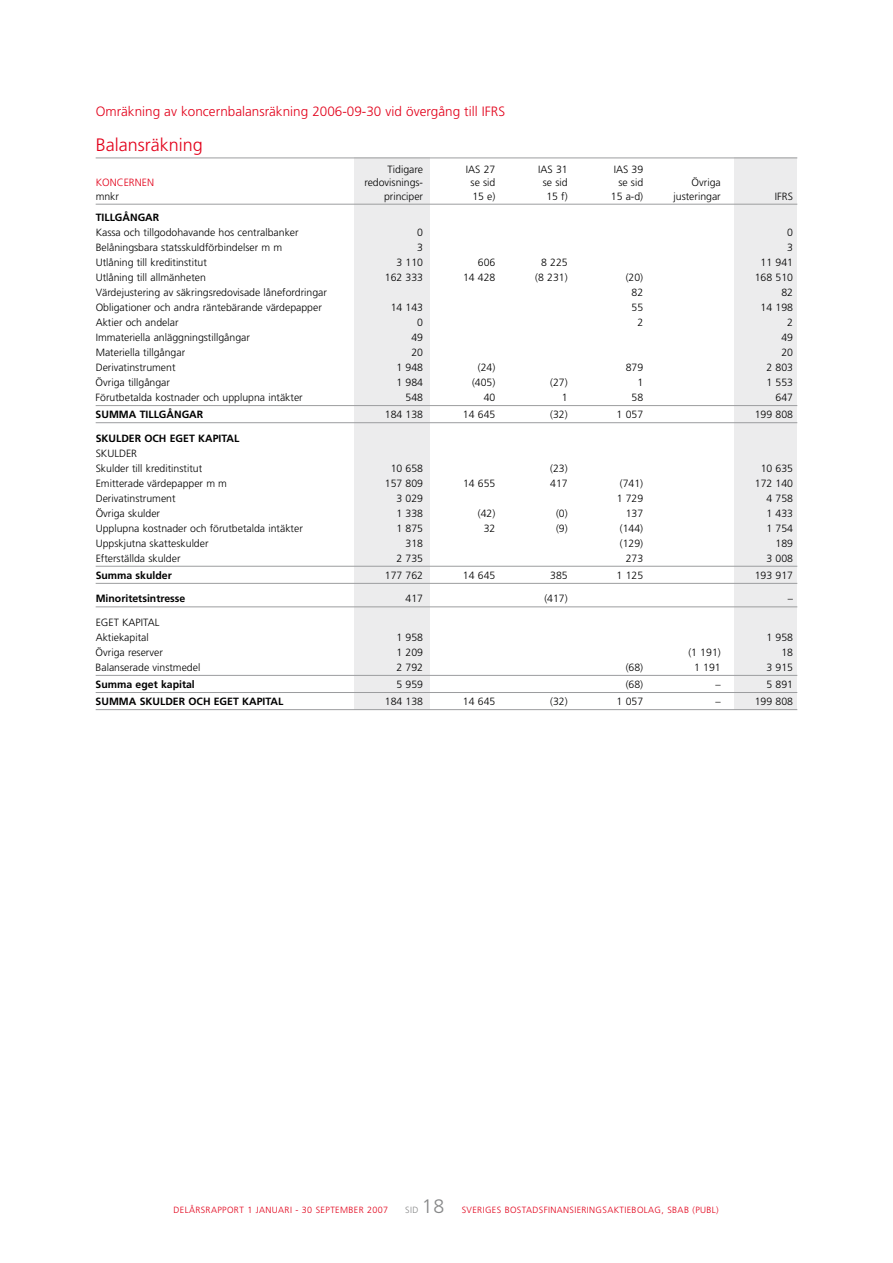
<style>
.page{position:relative;width:893px;height:1263px;background:#fff}
.page>*{position:absolute;margin:0;border:0;box-sizing:border-box;transform-origin:0 0}
.t1{font:300 18px "Frutiger";color:#e2001a}
.t2{font:300 13.5px "Frutiger";color:#e2001a}
.t3{font:300 10.5px/15px "Frutiger";color:#000}
.t4{font:700 10.5px "Frutiger";color:#000}
.t5{font:300 10.5px "Frutiger";color:#e2001a}
.t6{font:300 9px "Frutiger";letter-spacing:.04em;color:#e2001a}
.s1{color:#878889}
.s2{font-size:19.5px;color:#878889}
</style>
<div class="page">
<div style="left:735px;top:157px;width:62px;height:552px;background:#ececed"></div>
<div style="left:354px;top:157px;width:75px;height:552px;background:#ececed"></div>
<hr style="left:96px;top:158px;width:701px;height:1px;background:#9c9d9f">
<hr style="left:96px;top:204px;width:701px;height:1px;background:#9c9d9f">
<hr style="left:96px;top:405px;width:701px;height:1px;background:#9c9d9f">
<hr style="left:96px;top:422px;width:701px;height:1px;background:#9c9d9f">
<hr style="left:96px;top:566px;width:701px;height:1px;background:#9c9d9f">
<hr style="left:96px;top:583px;width:701px;height:1px;background:#9c9d9f">
<hr style="left:96px;top:607px;width:701px;height:1px;background:#9c9d9f">
<hr style="left:96px;top:675px;width:701px;height:1px;background:#9c9d9f">
<hr style="left:96px;top:692px;width:701px;height:1px;background:#9c9d9f">
<hr style="left:96px;top:709px;width:701px;height:1px;background:#9c9d9f">
<p class="t2" style="left:96px;top:104px;width:411px">Omräkning av koncernbalansräkning 2006-09-30 vid övergång till IFRS</p>
<h1 class="t1" style="left:96px;top:135px;width:109px">Balansräkning</h1>
<p class="t3" style="left:387px;top:162px;width:37px">Tidigare</p>
<p class="t3" style="left:466px;top:162px;width:31px">IAS 27</p>
<p class="t3" style="left:538px;top:162px;width:31px">IAS 31</p>
<p class="t3" style="left:614px;top:162px;width:31px">IAS 39</p>
<p class="t5" style="left:96px;top:177px;width:46px">KONCERNEN</p>
<p class="t3" style="left:364px;top:175px;width:59px">redovisnings-</p>
<p class="t3" style="left:471px;top:175px;width:26px">se sid</p>
<p class="t3" style="left:543px;top:175px;width:26px">se sid</p>
<p class="t3" style="left:618px;top:175px;width:26px">se sid</p>
<p class="t3" style="left:692px;top:175px;width:31px">Övriga</p>
<p class="t3" style="left:96px;top:189px;width:25px">mnkr</p>
<p class="t3" style="left:384px;top:189px;width:41px">principer</p>
<p class="t3" style="left:472px;top:189px;width:25px">15 e)</p>
<p class="t3" style="left:546px;top:189px;width:23px">15 f)</p>
<p class="t3" style="left:611px;top:189px;width:34px">15 a-d)</p>
<p class="t3" style="left:673px;top:189px;width:49px">justeringar</p>
<p class="t3" style="left:775px;top:189px;width:20px">IFRS</p>
<p class="t4" style="left:96px;top:211px;width:65px">TILLGÅNGAR</p>
<p class="t3" style="left:96px;top:225px;width:205px">Kassa och tillgodohavande hos centralbanker</p>
<p class="t3" style="left:417px;top:225px;width:7px">0</p>
<p class="t3" style="left:787px;top:225px;width:7px">0</p>
<p class="t3" style="left:96px;top:240px;width:188px">Belåningsbara statsskuldförbindelser m m</p>
<p class="t3" style="left:417px;top:240px;width:7px">3</p>
<p class="t3" style="left:787px;top:240px;width:7px">3</p>
<p class="t3" style="left:96px;top:255px;width:113px">Utlåning till kreditinstitut</p>
<p class="t3" style="left:397px;top:255px;width:28px">3 110</p>
<p class="t3" style="left:478px;top:255px;width:19px">606</p>
<p class="t3" style="left:541px;top:255px;width:28px">8 225</p>
<p class="t3" style="left:761px;top:255px;width:34px">11 941</p>
<p class="t3" style="left:96px;top:270px;width:112px">Utlåning till allmänheten</p>
<p class="t3" style="left:385px;top:270px;width:40px">162 333</p>
<p class="t3" style="left:463px;top:270px;width:34px">14 428</p>
<p class="t3" style="left:535px;top:270px;width:34px">(8 231)</p>
<p class="t3" style="left:626px;top:270px;width:19px">(20)</p>
<p class="t3" style="left:755px;top:270px;width:40px">168 510</p>
<p class="t3" style="left:96px;top:285px;width:233px">Värdejustering av säkringsredovisade lånefordringar</p>
<p class="t3" style="left:631px;top:285px;width:13px">82</p>
<p class="t3" style="left:781px;top:285px;width:13px">82</p>
<p class="t3" style="left:96px;top:300px;width:228px">Obligationer och andra räntebärande värdepapper</p>
<p class="t3" style="left:391px;top:300px;width:34px">14 143</p>
<p class="t3" style="left:631px;top:300px;width:13px">55</p>
<p class="t3" style="left:761px;top:300px;width:34px">14 198</p>
<p class="t3" style="left:96px;top:315px;width:84px">Aktier och andelar</p>
<p class="t3" style="left:417px;top:315px;width:7px">0</p>
<p class="t3" style="left:637px;top:315px;width:7px">2</p>
<p class="t3" style="left:787px;top:315px;width:7px">2</p>
<p class="t3" style="left:96px;top:330px;width:156px">Immateriella anläggningstillgångar</p>
<p class="t3" style="left:411px;top:330px;width:13px">49</p>
<p class="t3" style="left:781px;top:330px;width:13px">49</p>
<p class="t3" style="left:96px;top:345px;width:91px">Materiella tillgångar</p>
<p class="t3" style="left:411px;top:345px;width:13px">20</p>
<p class="t3" style="left:781px;top:345px;width:13px">20</p>
<p class="t3" style="left:96px;top:360px;width:81px">Derivatinstrument</p>
<p class="t3" style="left:396px;top:360px;width:28px">1 948</p>
<p class="t3" style="left:478px;top:360px;width:19px">(24)</p>
<p class="t3" style="left:626px;top:360px;width:19px">879</p>
<p class="t3" style="left:766px;top:360px;width:28px">2 803</p>
<p class="t3" style="left:96px;top:375px;width:76px">Övriga tillgångar</p>
<p class="t3" style="left:396px;top:375px;width:28px">1 984</p>
<p class="t3" style="left:472px;top:375px;width:25px">(405)</p>
<p class="t3" style="left:550px;top:375px;width:19px">(27)</p>
<p class="t3" style="left:637px;top:375px;width:7px">1</p>
<p class="t3" style="left:766px;top:375px;width:28px">1 553</p>
<p class="t3" style="left:96px;top:390px;width:209px">Förutbetalda kostnader och upplupna intäkter</p>
<p class="t3" style="left:406px;top:390px;width:19px">548</p>
<p class="t3" style="left:484px;top:390px;width:13px">40</p>
<p class="t3" style="left:562px;top:390px;width:7px">1</p>
<p class="t3" style="left:631px;top:390px;width:13px">58</p>
<p class="t3" style="left:775px;top:390px;width:19px">647</p>
<p class="t4" style="left:96px;top:408px;width:109px">SUMMA TILLGÅNGAR</p>
<p class="t3" style="left:385px;top:407px;width:40px">184 138</p>
<p class="t3" style="left:463px;top:407px;width:34px">14 645</p>
<p class="t3" style="left:550px;top:407px;width:19px">(32)</p>
<p class="t3" style="left:617px;top:407px;width:28px">1 057</p>
<p class="t3" style="left:755px;top:407px;width:40px">199 808</p>
<p class="t4" style="left:96px;top:432px;width:145px">SKULDER OCH EGET KAPITAL</p>
<p class="t3" style="left:96px;top:446px;width:108px">SKULDER<br>Skulder till kreditinstitut</p>
<p class="t3" style="left:391px;top:461px;width:34px">10 658</p>
<p class="t3" style="left:550px;top:461px;width:19px">(23)</p>
<p class="t3" style="left:761px;top:461px;width:34px">10 635</p>
<p class="t3" style="left:96px;top:476px;width:133px">Emitterade värdepapper m m</p>
<p class="t3" style="left:385px;top:476px;width:40px">157 809</p>
<p class="t3" style="left:463px;top:476px;width:34px">14 655</p>
<p class="t3" style="left:550px;top:476px;width:19px">417</p>
<p class="t3" style="left:620px;top:476px;width:25px">(741)</p>
<p class="t3" style="left:755px;top:476px;width:40px">172 140</p>
<p class="t3" style="left:96px;top:491px;width:81px">Derivatinstrument</p>
<p class="t3" style="left:397px;top:491px;width:28px">3 029</p>
<p class="t3" style="left:617px;top:491px;width:28px">1 729</p>
<p class="t3" style="left:766px;top:491px;width:28px">4 758</p>
<p class="t3" style="left:96px;top:506px;width:66px">Övriga skulder</p>
<p class="t3" style="left:397px;top:506px;width:28px">1 338</p>
<p class="t3" style="left:478px;top:506px;width:19px">(42)</p>
<p class="t3" style="left:556px;top:506px;width:13px">(0)</p>
<p class="t3" style="left:626px;top:506px;width:19px">137</p>
<p class="t3" style="left:766px;top:506px;width:28px">1 433</p>
<p class="t3" style="left:96px;top:521px;width:209px">Upplupna kostnader och förutbetalda intäkter</p>
<p class="t3" style="left:397px;top:521px;width:28px">1 875</p>
<p class="t3" style="left:484px;top:521px;width:13px">32</p>
<p class="t3" style="left:556px;top:521px;width:13px">(9)</p>
<p class="t3" style="left:620px;top:521px;width:25px">(144)</p>
<p class="t3" style="left:766px;top:521px;width:28px">1 754</p>
<p class="t3" style="left:96px;top:536px;width:114px">Uppskjutna skatteskulder</p>
<p class="t3" style="left:406px;top:536px;width:19px">318</p>
<p class="t3" style="left:620px;top:536px;width:25px">(129)</p>
<p class="t3" style="left:775px;top:536px;width:19px">189</p>
<p class="t3" style="left:96px;top:551px;width:86px">Efterställda skulder</p>
<p class="t3" style="left:397px;top:551px;width:28px">2 735</p>
<p class="t3" style="left:626px;top:551px;width:19px">273</p>
<p class="t3" style="left:766px;top:551px;width:28px">3 008</p>
<p class="t4" style="left:96px;top:569px;width:78px">Summa skulder</p>
<p class="t3" style="left:385px;top:568px;width:40px">177 762</p>
<p class="t3" style="left:463px;top:568px;width:34px">14 645</p>
<p class="t3" style="left:550px;top:568px;width:19px">385</p>
<p class="t3" style="left:617px;top:568px;width:28px">1 125</p>
<p class="t3" style="left:755px;top:568px;width:40px">193 917</p>
<p class="t4" style="left:96px;top:593px;width:91px">Minoritetsintresse</p>
<p class="t3" style="left:406px;top:591px;width:19px">417</p>
<p class="t3" style="left:544px;top:591px;width:25px">(417)</p>
<p class="t3" style="left:788px;top:591px;width:7px">–</p>
<p class="t3" style="left:96px;top:615px;width:65px">EGET KAPITAL<br>Aktiekapital</p>
<p class="t3" style="left:396px;top:630px;width:28px">1 958</p>
<p class="t3" style="left:766px;top:630px;width:28px">1 958</p>
<p class="t3" style="left:96px;top:645px;width:69px">Övriga reserver</p>
<p class="t3" style="left:396px;top:645px;width:28px">1 209</p>
<p class="t3" style="left:688px;top:645px;width:34px">(1 191)</p>
<p class="t3" style="left:781px;top:645px;width:13px">18</p>
<p class="t3" style="left:96px;top:660px;width:106px">Balanserade vinstmedel</p>
<p class="t3" style="left:396px;top:660px;width:28px">2 792</p>
<p class="t3" style="left:626px;top:660px;width:19px">(68)</p>
<p class="t3" style="left:694px;top:660px;width:28px">1 191</p>
<p class="t3" style="left:766px;top:660px;width:28px">3 915</p>
<p class="t4" style="left:96px;top:678px;width:101px">Summa eget kapital</p>
<p class="t3" style="left:396px;top:677px;width:28px">5 959</p>
<p class="t3" style="left:626px;top:677px;width:19px">(68)</p>
<p class="t3" style="left:715px;top:677px;width:7px">–</p>
<p class="t3" style="left:766px;top:677px;width:28px">5 891</p>
<p class="t4" style="left:96px;top:695px;width:189px">SUMMA SKULDER OCH EGET KAPITAL</p>
<p class="t3" style="left:385px;top:694px;width:40px">184 138</p>
<p class="t3" style="left:463px;top:694px;width:34px">14 645</p>
<p class="t3" style="left:550px;top:694px;width:19px">(32)</p>
<p class="t3" style="left:617px;top:694px;width:28px">1 057</p>
<p class="t3" style="left:715px;top:694px;width:7px">–</p>
<p class="t3" style="left:755px;top:694px;width:40px">199 808</p>
<p class="t6" style="left:173px;top:1204px;width:28px">Delårsrapport</p>
<p class="t6" style="left:247px;top:1204px;width:30px">1 januari-</p>
<p class="t6" style="left:302px;top:1204px;width:214px">30 SEPTEMBER 2007 <span class="s1">SID</span> <span class="s2">18</span> Sveriges Bostadsfi</p>
<p class="t6" style="left:550px;top:1204px;width:58px">nansieringsakti</p>
<p class="t6" style="left:627px;top:1204px;width:12px">ebola</p>
<p class="t6" style="left:655px;top:1204px;width:47px">g, SBAB (publ</p>
<p class="t6" style="left:716px;top:1204px;width:4px">)</p>
</div>
